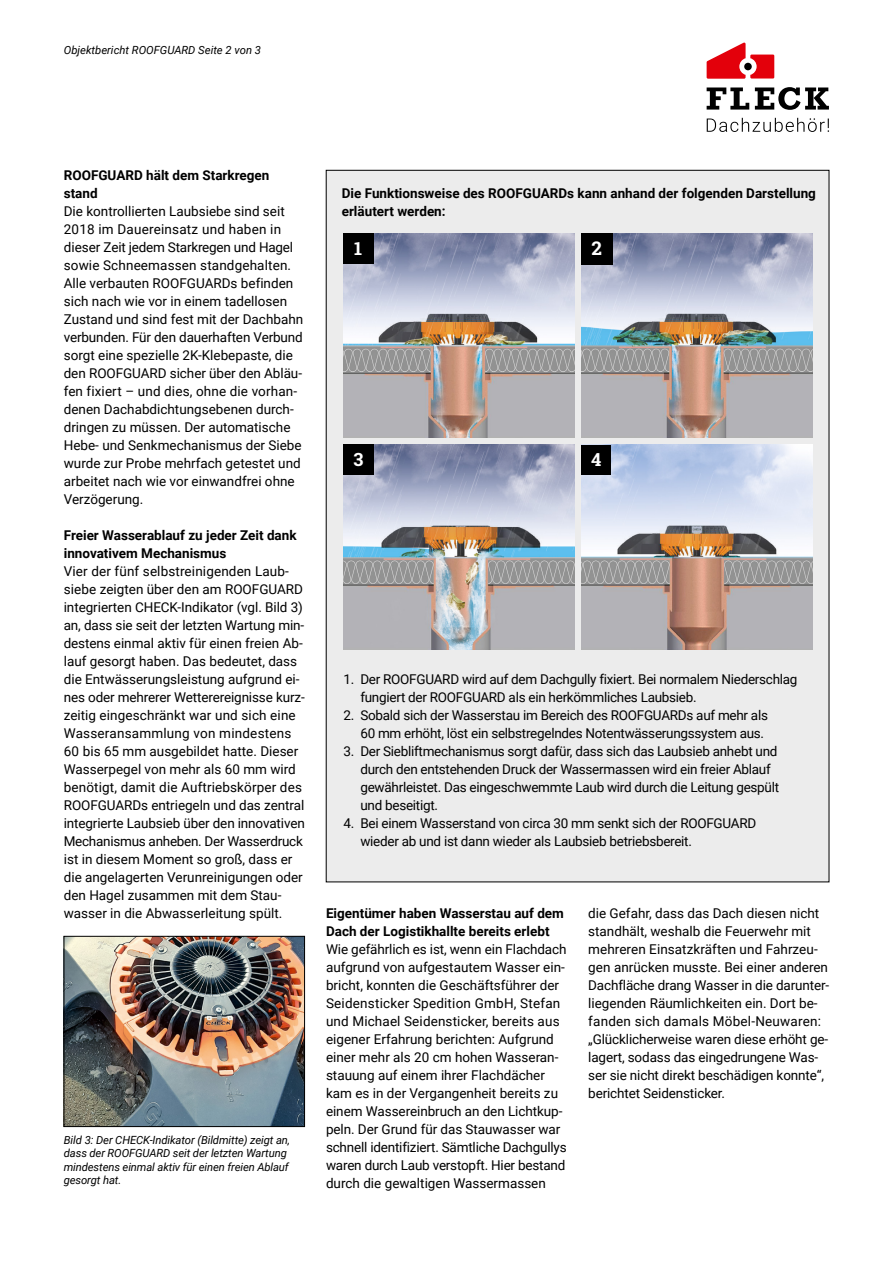
<style>
.page{position:relative;width:893px;height:1263px;background:#fff}
.page>*{position:absolute;margin:0;border:0;box-sizing:border-box;transform-origin:0 0}
.t1{font:18.9px "Roboto Slab";color:#fff}
.t2{font:18.3px "Roboto Slab";color:#fff}
.t3{font:18.15px "Roboto Slab";color:#fff}
.t4{font:13.5px/18px "Roboto";color:#000}
.t5{font:13.5px/18px "Roboto";letter-spacing:-.02em;color:#000}
.t6{font:700 13.5px/18px "Roboto";color:#000}
.t7{font:italic 11.25px/13.5px "Roboto";letter-spacing:-.01em;color:#000}
</style>
<div class="page">
<svg style="left:707px;top:43px;width:67px;height:36px"></svg>
<div style="left:744px;top:63px;width:8px;height:7px;background:#000;border-radius:50%"></div>
<svg style="left:707px;top:87px;width:42px;height:23px"></svg>
<svg style="left:755px;top:87px;width:74px;height:23px"></svg>
<svg style="left:707px;top:118px;width:122px;height:14px"></svg>
<div style="left:326px;top:170px;width:503px;height:712px;background:#ececec"></div>
<img style="left:343px;top:233px;width:231px;height:204px">
<div style="left:343px;top:233px;width:30px;height:30px;background:#000"></div>
<img style="left:581px;top:233px;width:231px;height:204px">
<div style="left:581px;top:233px;width:31px;height:31px;background:#000"></div>
<img style="left:343px;top:445px;width:231px;height:205px">
<div style="left:343px;top:445px;width:31px;height:30px;background:#000"></div>
<img style="left:581px;top:445px;width:231px;height:205px">
<div style="left:581px;top:445px;width:30px;height:30px;background:#000"></div>
<img style="left:66px;top:938px;width:237px;height:187px">
<div style="left:64px;top:936px;width:241px;height:191px;border:1px solid #000"></div>
<p class="t7" style="left:64px;top:43px;width:199px">Objektbericht ROOFGUARD Seite 2 von 3</p>
<p class="t6" style="left:64px;top:166px;width:207px">ROOFGUARD hält dem Starkregen stand</p>
<p class="t4" style="left:64px;top:202px;width:241px">Die kontrollierten Laubsiebe sind seit 2018 im Dauereinsatz und haben in dieser Zeit jedem Starkregen und Hagel sowie Schneemassen standgehalten.<br>Alle verbauten ROOFGUARDs befinden sich nach wie vor in einem tadellosen Zustand und sind fest mit der Dachbahn verbunden. Für den dauerhaften Verbund sorgt eine spezielle 2K-Klebepaste, die den ROOFGUARD sicher über den Abläu&shy;fen fixiert – und dies, ohne die vorhan&shy;denen Dachabdichtungsebenen durch&shy;dringen zu müssen. Der automatische Hebe- und Senkmechanismus der Siebe wurde zur Probe mehrfach getestet und arbeitet nach wie vor einwandfrei ohne Verzögerung.</p>
<p class="t6" style="left:64px;top:526px;width:234px">Freier Wasserablauf zu jeder Zeit dank innovativem Mechanismus</p>
<p class="t4" style="left:64px;top:562px;width:243px">Vier der fünf selbstreinigenden Laub&shy;siebe zeigten über den am ROOFGUARD integrierten CHECK-Indikator (vgl. Bild 3) an, dass sie seit der letzten Wartung min&shy;destens einmal aktiv für einen freien Ab&shy;lauf gesorgt haben. Das bedeutet, dass die Entwässerungsleistung aufgrund ei&shy;nes oder mehrerer Wetterereignisse kurz&shy;zeitig eingeschränkt war und sich eine Wasseransammlung von mindestens 60 bis 65 mm ausgebildet hatte. Dieser Wasserpegel von mehr als 60 mm wird benötigt, damit die Auftriebskörper des ROOFGUARDs entriegeln und das zentral integrierte Laubsieb über den innovativen Mechanismus anheben. Der Wasserdruck ist in diesem Moment so groß, dass er die angelagerten Verunreinigungen oder den Hagel zusammen mit dem Stau&shy;wasser in die Abwasserleitung spült.</p>
<p class="t7" style="left:64px;top:1132px;width:228px">Bild 3: Der CHECK-Indikator (Bildmitte) zeigt an, dass der ROOFGUARD seit der letzten Wartung mindestens einmal aktiv für einen freien Ablauf gesorgt hat.</p>
<p class="t6" style="left:342px;top:184px;width:476px">Die Funktionsweise des ROOFGUARDs kann anhand der folgenden Darstellung erläutert werden:</p>
<h2 class="t2" style="left:354px;top:235px;width:10px">1</h2>
<h1 class="t1" style="left:591px;top:236px;width:12px">2</h1>
<h2 class="t2" style="left:354px;top:447px;width:11px">3</h2>
<h3 class="t3" style="left:591px;top:447px;width:12px">4</h3>
<p class="t5" style="left:360px;top:670px;width:439px;text-indent:-17px">1. Der ROOFGUARD wird auf dem Dachgully fixiert. Bei normalem Niederschlag fungiert der ROOFGUARD als ein herkömmliches Laubsieb.</p>
<p class="t5" style="left:343px;top:706px;width:426px;text-align:right">2. Sobald sich der Wasserstau im Bereich des ROOFGUARDs auf mehr als<br>60 mm erhöht, löst ein selbstregelndes Notentwässerungssystem aus.</p>
<p class="t5" style="left:360px;top:742px;width:420px;text-indent:-17px">3. Der Siebliftmechanismus sorgt dafür, dass sich das Laubsieb anhebt und durch den entstehenden Druck der Wassermassen wird ein freier Ablauf gewährleistet. Das eingeschwemmte Laub wird durch die Leitung gespült und beseitigt.</p>
<p class="t5" style="left:360px;top:814px;width:397px;text-indent:-17px">4. Bei einem Wasserstand von circa 30 mm senkt sich der ROOFGUARD wieder ab und ist dann wieder als Laubsieb betriebsbereit.</p>
<p class="t6" style="left:326px;top:904px;width:239px">Eigentümer haben Wasserstau auf dem<br>Dach der Logistikhallte bereits erlebt</p>
<p class="t4" style="left:326px;top:940px;width:242px">Wie gefährlich es ist, wenn ein Flachdach aufgrund von aufgestautem Wasser ein&shy;bricht, konnten die Geschäftsführer der Seidensticker Spedition GmbH, Stefan und Michael Seidensticker, bereits aus eigener Erfahrung berichten: Aufgrund einer mehr als 20 cm hohen Wasseran&shy;stauung auf einem ihrer Flachdächer kam es in der Vergangenheit bereits zu einem Wassereinbruch an den Lichtkup&shy;peln. Der Grund für das Stauwasser war schnell identifiziert. Sämtliche Dachgullys waren durch Laub verstopft. Hier bestand durch die gewaltigen Wassermassen</p>
<p class="t4" style="left:588px;top:904px;width:242px">die Gefahr, dass das Dach diesen nicht standhält, weshalb die Feuerwehr mit mehreren Einsatzkräften und Fahrzeu&shy;gen anrücken musste. Bei einer anderen Dachfläche drang Wasser in die darunter&shy;liegenden Räumlichkeiten ein. Dort be&shy;fanden sich damals Möbel-Neuwaren: „Glücklicherweise waren diese erhöht ge&shy;lagert, sodass das eingedrungene Was&shy;ser sie nicht direkt beschädigen konnte“, berichtet Seidensticker.</p>
</div>
